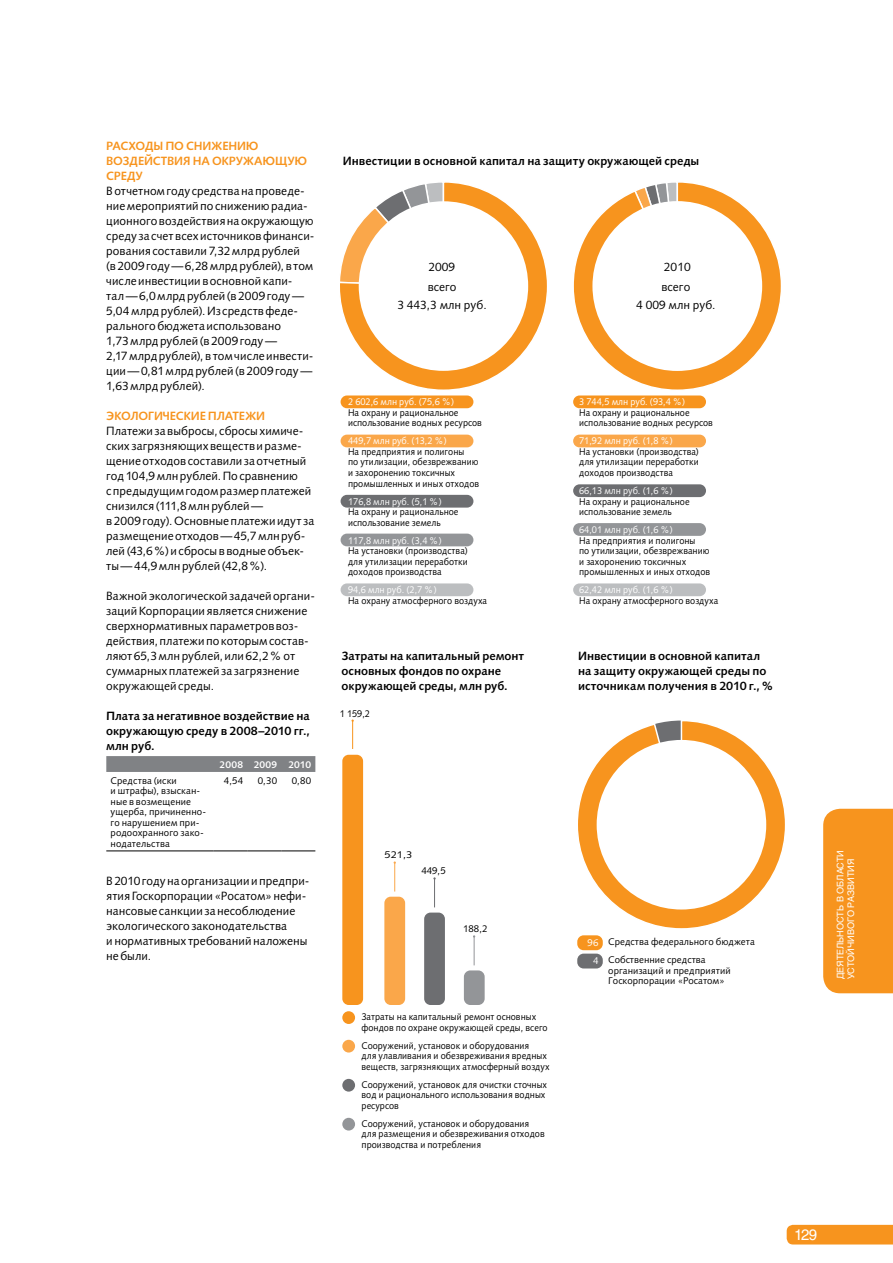
<style>
.page{position:relative;width:893px;height:1263px;background:#fff}
.page>*{position:absolute;margin:0;border:0;box-sizing:border-box;transform-origin:0 0}
.t1{font:18px/21.6px "Humanist 531 CBT";color:#000}
.t2{font:15px "Helios C";color:#fff}
.t3{font:12px/15px "Humanist 531 CBT";color:#000}
.t4{font:700 12px/15px "Humanist 531 CBT";letter-spacing:-.005em;color:#000}
.t5{font:700 12px "Humanist 531 CBT";letter-spacing:-.01em;color:#f7941e}
.t6{font:9.75px/10.5px "Humanist 531 CBT";color:#000;scale:.95 1}
.t7{font:9.75px/10.5px "Humanist 531 CBT";color:#000}
.t8{font:9.75px "Humanist 531 CBT";color:#fff;scale:.95 1}
.t9{font:700 9.75px "Humanist 531 CBT";color:#fff}
.t10{font:9.75px "Humanist 531 CBT";color:#000;scale:1.14 1}
.t11{font:9.75px/18px "Humanist 531 CBT";color:#fff;text-align:center}
.t12{font:9px/10.5px "Helios C";color:#fff}
</style>
<div class="page">
<div style="left:787px;top:1225px;width:106px;height:19px;background:#f7941e"></div>
<div style="left:823px;top:809px;width:70px;height:184px;background:#f7941e"></div>
<div style="left:573px;top:395px;width:133px;height:13px;background:#f7941e;border-radius:6px"></div>
<div style="left:573px;top:435px;width:133px;height:12px;background:#faa74a;border-radius:6px"></div>
<div style="left:573px;top:484px;width:133px;height:13px;background:#6d6e71;border-radius:6px"></div>
<div style="left:573px;top:523px;width:133px;height:13px;background:#939598;border-radius:6px"></div>
<div style="left:573px;top:583px;width:133px;height:13px;background:#bcbec0;border-radius:6px"></div>
<div style="left:341px;top:395px;width:132px;height:13px;background:#f7941e;border-radius:6px"></div>
<div style="left:341px;top:435px;width:132px;height:12px;background:#faa74a;border-radius:6px"></div>
<div style="left:341px;top:495px;width:132px;height:13px;background:#6d6e71;border-radius:6px"></div>
<div style="left:341px;top:534px;width:132px;height:12px;background:#939598;border-radius:6px"></div>
<div style="left:341px;top:583px;width:132px;height:13px;background:#bcbec0;border-radius:6px"></div>
<svg style="left:573px;top:182px;width:208px;height:208px"></svg>
<div style="left:592px;top:201px;width:170px;height:170px;background:#fff;border-radius:50%"></div>
<svg style="left:339px;top:182px;width:209px;height:208px;background:#ed9d3f"></svg>
<div style="left:359px;top:201px;width:169px;height:170px;background:#fff;border-radius:50%"></div>
<svg style="left:394px;top:861px;width:2px;height:30px"></svg>
<svg style="left:433px;top:877px;width:3px;height:30px"></svg>
<svg style="left:473px;top:935px;width:2px;height:30px"></svg>
<div style="left:342px;top:1079px;width:13px;height:12px;background:#6d6e71;border-radius:50%"></div>
<div style="left:342px;top:1040px;width:13px;height:12px;background:#faa74a;border-radius:50%"></div>
<div style="left:342px;top:1118px;width:13px;height:12px;background:#939598;border-radius:50%"></div>
<div style="left:342px;top:1011px;width:13px;height:13px;background:#f7941e;border-radius:50%"></div>
<div style="left:342px;top:755px;width:21px;height:250px;background:#f7941e;border-radius:6px"></div>
<div style="left:424px;top:912px;width:21px;height:93px;background:#6d6e71;border-radius:6px"></div>
<svg style="left:351px;top:719px;width:3px;height:30px"></svg>
<div style="left:384px;top:897px;width:21px;height:108px;background:#faa74a;border-radius:6px"></div>
<div style="left:464px;top:970px;width:21px;height:35px;background:#939598;border-radius:6px"></div>
<div style="left:106px;top:756px;width:209px;height:16px;background:#808285"></div>
<hr style="left:106px;top:851px;width:107px;height:1px;background:#000">
<hr style="left:213px;top:851px;width:34px;height:1px;background:#000">
<hr style="left:247px;top:851px;width:34px;height:1px;background:#000">
<hr style="left:281px;top:851px;width:34px;height:1px;background:#000">
<svg style="left:578px;top:720px;width:207px;height:209px"></svg>
<div style="left:597px;top:740px;width:169px;height:169px;background:#fff;border-radius:50%"></div>
<div style="left:577px;top:935px;width:26px;height:15px;background:#f7941e;border-radius:6px"></div>
<div style="left:577px;top:954px;width:26px;height:14px;background:#6d6e71;border-radius:6px"></div>
<p class="t5" style="left:106px;top:139px;width:89px">Расходы по сни</p>
<p class="t5" style="left:211px;top:139px;width:28px">жению</p>
<p class="t5" style="left:106px;top:154px;width:70px">воздействия</p>
<p class="t5" style="left:193px;top:154px;width:106px">на окружаю щую</p>
<p class="t5" style="left:106px;top:169px;width:30px">среду</p>
<p class="t3" style="left:106px;top:183px;width:210px">В отчетном году средства на проведе&shy;ние мероприятий по снижению радиа&shy;ционного воздействия на окружающую среду за счет всех источников финанси&shy;рования составили 7,32млрдрублей (в2009году— 6,28млрдрублей), втом числе инвестиции восновной капи&shy;тал— 6,0млрдрублей (в2009году— 5,04млрдрублей). Из средств феде&shy;рального бюджета использовано 1,73млрдрублей (в 2009году— 2,17млрдрублей), втом числе инвести&shy;ции— 0,81млрдрублей (в2009году— 1,63млрдрублей).</p>
<p class="t5" style="left:106px;top:409px;width:159px">Экологические платежи</p>
<p class="t3" style="left:106px;top:423px;width:210px">Платежи за выбросы, сбросы химиче&shy;ских загрязняющих веществ иразме&shy;щение отходов составили за отчетный год 104,9млнрублей. По сравнению спредыдущим годом размер платежей снизился (111,8млнрублей— в2009году). Основные платежи идут за размещение отходов— 45,7млнруб&shy;лей (43,6%) исбросы вводные объек&shy;ты— 44,9млнрублей (42,8%).</p>
<p class="t3" style="left:106px;top:588px;width:210px">Важной экологической задачей органи&shy;заций Корпорации является снижение сверхнормативных параметров воз&shy;действия, платежи по которым состав&shy;ляют 65,3млнрублей, или 62,2% от суммарных платежей за загрязнение окружающей среды.</p>
<p class="t4" style="left:106px;top:708px;width:205px;text-align:justify">Плата за негативное воздействие на окружающую среду в 2008–2010 гг., млн руб.</p>
<p class="t9" style="left:220px;top:759px;width:93px">2008 2009 2010</p>
<p class="t7" style="left:111px;top:775px;width:97px">Средства (иски<br>и штрафы), взыскан&shy;ные в возмещение ущерба, причиненно&shy;го нарушением при&shy;родоохранного зако&shy;нодательства</p>
<p class="t7" style="left:224px;top:775px;width:21px">4,54</p>
<p class="t7" style="left:258px;top:775px;width:21px">0,30</p>
<p class="t7" style="left:292px;top:775px;width:21px">0,80</p>
<p class="t3" style="left:106px;top:873px;width:205px">В 2010году на организации ипредпри&shy;ятия Госкорпорации «Росатом» нефи&shy;нансовые санкции за несоблюдение экологического законодательства инормативных требований наложены не были.</p>
<h1 class="t1" style="left:149px;top:713px;width:150px">РИСУНОК 4.5 14</h1>
<p class="t4" style="left:343px;top:153px;width:358px">Инвестиции в основной капитал на защиту окружающей среды</p>
<p class="t3" style="left:428px;top:259px;width:28px">2009</p>
<p class="t3" style="left:397px;top:277px;width:91px;line-height:18px;text-align:center">всего<br>3 443,3 млн руб.</p>
<p class="t3" style="left:661px;top:257px;width:31px;line-height:19.6px">2010 всего</p>
<p class="t3" style="left:636px;top:297px;width:81px">4 009 млн руб.</p>
<p class="t8" style="left:348px;top:396px;width:113px">2 602,6 млн руб. (75,6 %)</p>
<p class="t6" style="left:348px;top:407px;width:142px">На охрану и рациональное использование водных ресурсов</p>
<p class="t8" style="left:348px;top:435px;width:106px">449,7 млн руб. (13,2 %)</p>
<p class="t6" style="left:348px;top:446px;width:140px">На предприятия и полигоны<br>по утилизации, обезврежванию и захоронению токсичных промышленных и иных отходов</p>
<p class="t8" style="left:348px;top:495px;width:100px">176,8 млн руб. (5,1 %)</p>
<p class="t6" style="left:348px;top:506px;width:118px">На охрану и рациональное использование земель</p>
<p class="t8" style="left:348px;top:534px;width:100px">117,8 млн руб. (3,4 %)</p>
<p class="t6" style="left:348px;top:545px;width:128px;text-align:justify">На установки (производства) для утилизации переработки доходов производства</p>
<p class="t8" style="left:348px;top:584px;width:95px">94,6 млн руб. (2,7 %)</p>
<p class="t6" style="left:348px;top:595px;width:148px">На охрану атмосферного воздуха</p>
<p class="t8" style="left:579px;top:396px;width:113px">3 744,5 млн руб. (93,4 %)</p>
<p class="t6" style="left:579px;top:407px;width:142px">На охрану и рациональное использование водных ресурсов</p>
<p class="t8" style="left:579px;top:435px;width:100px">71,92 млн руб. (1,8 %)</p>
<p class="t6" style="left:579px;top:446px;width:128px;text-align:justify">На установки (производства) для утилизации переработки доходов производства</p>
<p class="t8" style="left:579px;top:485px;width:100px">66,13 млн руб. (1,6 %)</p>
<p class="t6" style="left:579px;top:496px;width:118px">На охрану и рациональное использование земель</p>
<p class="t8" style="left:579px;top:524px;width:100px">64,01 млн руб. (1,6 %)</p>
<p class="t6" style="left:579px;top:535px;width:140px">На предприятия и полигоны<br>по утилизации, обезврежванию и захоронению токсичных промышленных и иных отходов</p>
<p class="t8" style="left:579px;top:584px;width:100px">62,42 млн руб. (1,6 %)</p>
<p class="t6" style="left:579px;top:595px;width:148px">На охрану атмосферного воздуха</p>
<h1 class="t1" style="left:343px;top:598px;width:150px">РИСУНОК 4.5 16</h1>
<h1 class="t1" style="left:343px;top:642px;width:299px">ОСНОВНЫХ ФОНДОВ ПО ОХРАНЕ<br>ОКРУЖАЮЩЕЙ СРЕДЫ, млн рублей</h1>
<p class="t6" style="left:340px;top:708px;width:33px">1 159,2</p>
<p class="t4" style="left:578px;top:648px;width:196px">Инвестиции в основной капитал на защиту окружающей среды по источникам получения в 2010 г., %</p>
<p class="t4" style="left:342px;top:648px;width:184px">Затраты на капитальный ремонт основных фондов по охране окружающей среды, млн руб.</p>
<p class="t10" style="left:385px;top:849px;width:26px">521,3</p>
<p class="t7" style="left:421px;top:865px;width:26px">449,5</p>
<p class="t7" style="left:463px;top:923px;width:26px">188,2</p>
<p class="t6" style="left:362px;top:1012px;width:197px">Затраты на капитальный ремонт основных фондов по охране окружающей среды, всего</p>
<p class="t6" style="left:362px;top:1040px;width:199px">Сооружений, установок и оборудования<br>для улавливания и обезвреживания вредных веществ, загрязняющих атмосферный воздух</p>
<p class="t6" style="left:362px;top:1079px;width:197px">Сооружений, установок для очистки сточных вод и рационального использования водных ресурсов</p>
<p class="t6" style="left:362px;top:1118px;width:194px">Сооружений, установок и оборудования для размещения и обезвреживания отходов производства и потребления</p>
<p class="t11" style="left:588px;top:933px;width:12px">96<br>4</p>
<p class="t7" style="left:608px;top:933px;width:148px;line-height:18px">Средства федерального бюджета<br>Собственние средства</p>
<p class="t7" style="left:608px;top:965px;width:124px">организаций и предприятий<br>Госкорпорации «Росатом»</p>
<p class="t12" style="left:835px;top:979px;width:131px;rotate:-90deg">Деятельность в области устойчивого развития</p>
<p class="t2" style="left:794px;top:1226px;width:25px">129</p>
</div>
